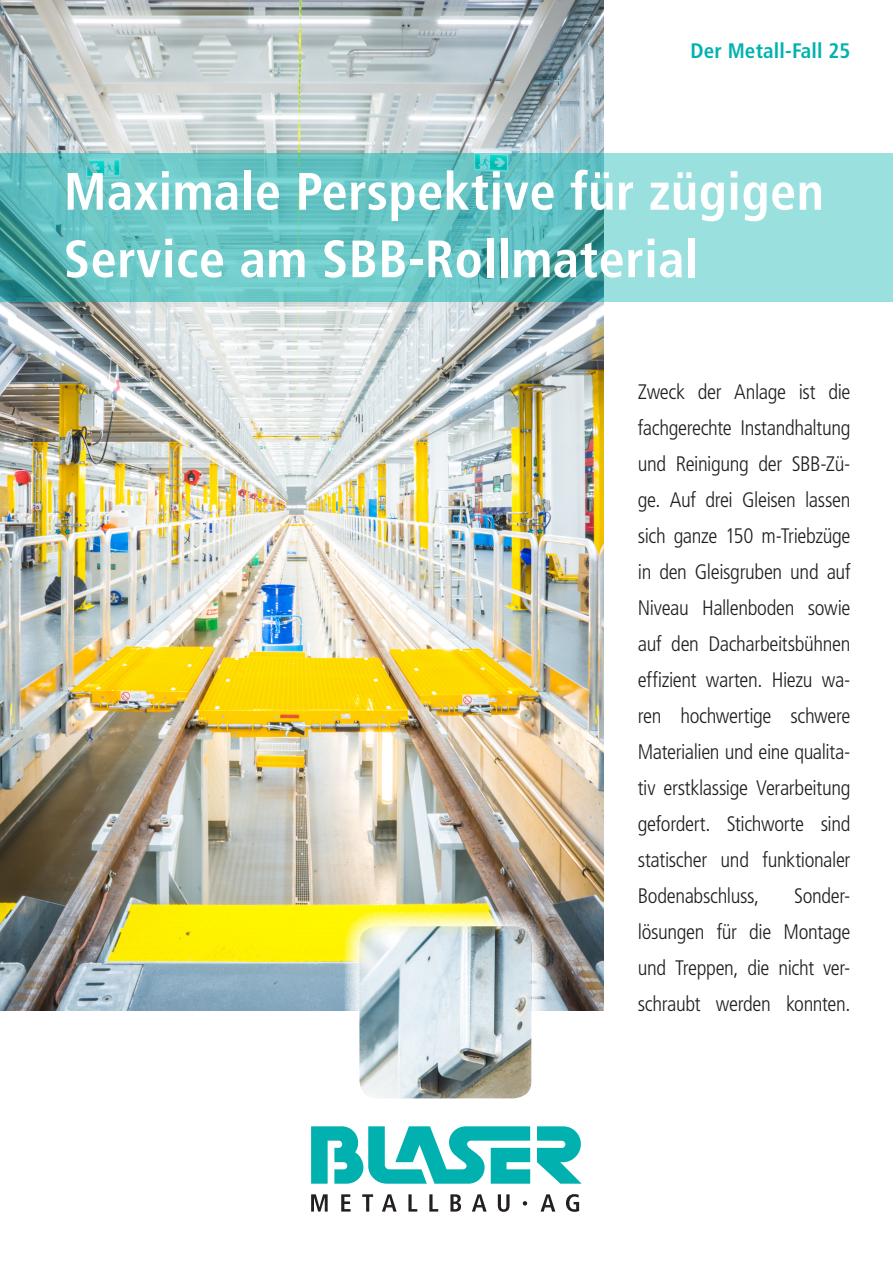
<style>
.page{position:relative;width:893px;height:1263px;background:#fff}
.page>*{position:absolute;margin:0;border:0;box-sizing:border-box;transform-origin:0 0}
.t1{font:700 condensed 52.5px/67.5px "Frutiger";letter-spacing:.01em;color:#fff}
.t2{font:300 condensed 21px/36px "Frutiger";letter-spacing:-.02em;color:#231f20;text-align:justify}
.t3{font:700 condensed 21px "Frutiger";letter-spacing:.01em;color:#00b2b0}
</style>
<div class="page">
<div style="left:604px;top:153px;width:289px;height:149px;background:#9ae0df"></div>
<img style="left:0;top:0;width:604px;height:1011px">
<svg style="left:311px;top:1126px;width:271px;height:58px"></svg>
<svg style="left:311px;top:1194px;width:268px;height:18px"></svg>
<svg style="left:0;top:153px;width:604px;height:149px;fill:#68c5c6"></svg>
<div style="left:343px;top:910px;width:204px;height:204px;background:#fff;opacity:.75"></div>
<p class="t3" style="left:690px;top:39px;width:162px">Der Metall-Fall 25</p>
<p class="t1" style="left:64px;top:158px;width:762px">Maximale Perspektive für zügigen<br>Service am SBB-Rollmaterial</p>
<p class="t2" style="left:638px;top:374px;width:214px">Zweck der Anlage ist die fachgerechte Instandhaltung und Reinigung der SBB-Zü&shy;ge. Auf drei Gleisen lassen sich ganze 150 m-Triebzüge in den Gleisgruben und auf Niveau Hallenboden sowie auf den Dacharbeitsbühnen effizient warten. Hiezu wa&shy;ren hochwertige schwere Materialien und eine qualita&shy;tiv erstklassige Verarbeitung gefordert. Stichworte sind statischer und funktionaler Bodenabschluss,</p>
<p class="t2" style="left:638px;top:878px;width:214px;text-indent:156px">Sonder&shy;lösungen für die Montage und Treppen, die nicht ver&shy;schraubt werden konnten.</p>
</div>
